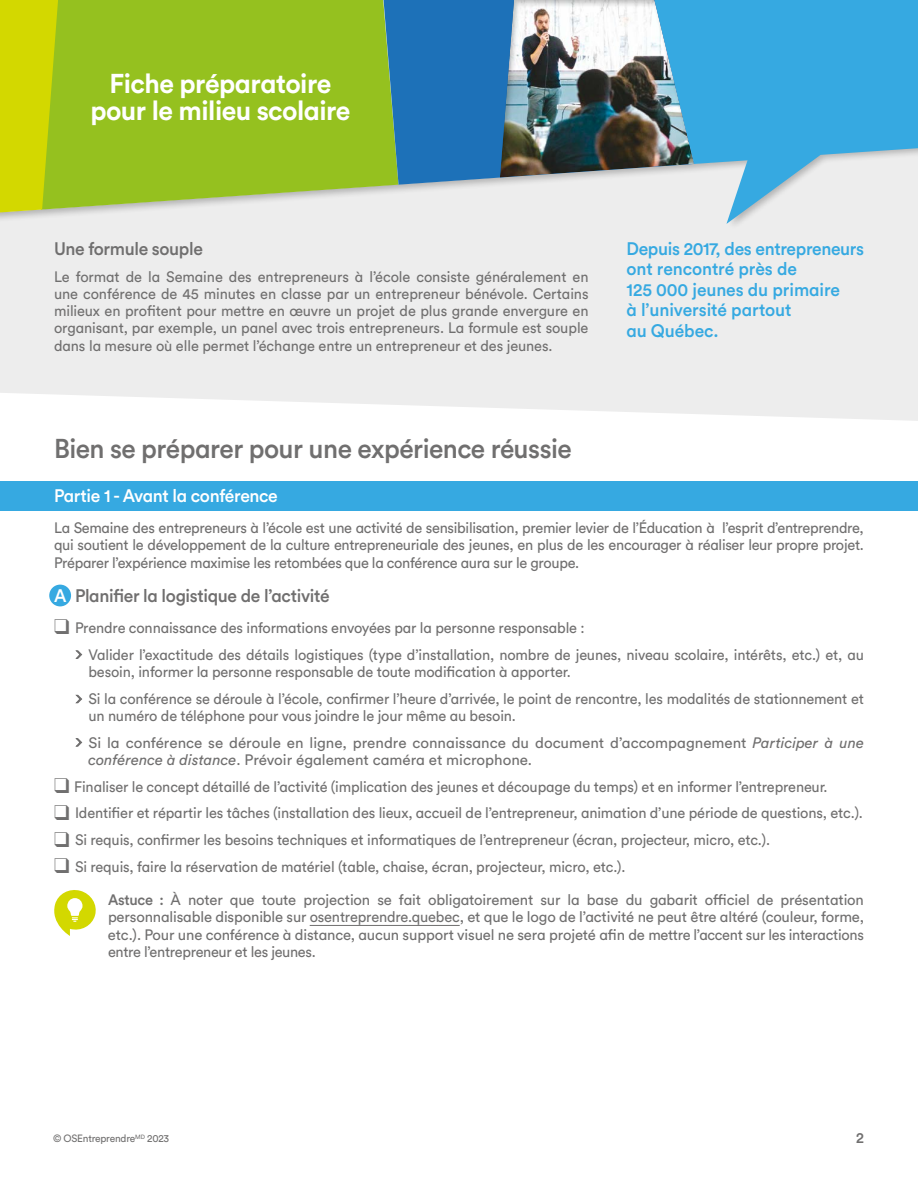
<style>
.page{position:relative;width:918px;height:1188px;background:#fff}
.page>*{position:absolute;margin:0;border:0;box-sizing:border-box;transform-origin:0 0}
.t1{font:500 27px "Circular CM";letter-spacing:-.02em;color:#706f6f}
.t2{font:700 27px/27px "Circular CM";letter-spacing:-.02em;color:#fff;text-align:center}
.t3{font:500 18px/20.5px "Circular CM";letter-spacing:-.01em;color:#36a9e1}
.t4{font:500 18px "Circular CM";letter-spacing:-.02em;color:#706f6f}
.t5{font:500 18px "Circular CM";letter-spacing:-.02em;color:#fff}
.t6{font:15px/17.2px "Circular CM";letter-spacing:-.01em;color:#706f6f;text-align:justify}
.t7{font:500 15px "Circular CM";color:#706f6f}
.t8{font:10.5px "Circular CM";letter-spacing:-.02em;color:#706f6f}
.s1{color:#fff}
.s2{font-style:italic}
.s3{font-weight:500}
</style>
<div class="page">
<div style="left:49px;top:585px;width:22px;height:21px;background:#36a9e1;border-radius:50%"></div>
<div style="left:0;top:481px;width:918px;height:29px;background:#36a9e1"></div>
<svg style="left:0;top:230px;width:918px;height:191px;background:#eee"></svg>
<div style="left:0;top:0;width:918px;height:230px;background:#ededed"></div>
<div style="left:58px;top:0;width:341px;height:210px;background:#95c11f"></div>
<svg style="left:384px;top:0;width:183px;height:185px;background:#2d7aae"></svg>
<svg style="left:707px;top:0;width:211px;height:224px;fill:#36a9e1"></svg>
<div style="left:486px;top:0;width:221px;height:179px;background:#000;opacity:.25"></div>
<svg style="left:0;top:0;width:58px;height:212px;background:#cad405"></svg>
<svg style="left:75px;top:650px;width:8px;height:9px"></svg>
<svg style="left:75px;top:695px;width:7px;height:9px"></svg>
<hr style="left:310px;top:925px;width:150px;height:1px;background:#706f6f">
<svg style="left:54px;top:890px;width:42px;height:46px"></svg>
<svg style="left:75px;top:738px;width:8px;height:9px"></svg>
<h1 class="t2" style="left:90px;top:69px;width:262px">Fiche préparatoire pour le milieu scolaire</h1>
<p class="t4" style="left:54px;top:237px;width:151px">Une formule souple</p>
<p class="t6" style="left:54px;top:268px;width:536px">Le format de la Semaine des entrepreneurs à l’école consiste généralement en une conférence de 45 minutes en classe par un entrepreneur bénévole. Certains milieux en profitent pour mettre en œuvre un projet de plus grande envergure en organisant, par exemple, un panel avec trois entrepreneurs. La formule est souple dans la mesure où elle permet l’échange entre un entrepreneur et des jeunes.</p>
<p class="t3" style="left:626px;top:238px;width:239px">Depuis 2017, des entrepreneurs ont rencontré près de<br>125 000 jeunes du primaire<br>à l’université partout<br>au Québec.</p>
<h1 class="t1" style="left:54px;top:431px;width:519px">Bien se préparer pour une expérience réussie</h1>
<p class="t5" style="left:54px;top:484px;width:225px">Partie 1 - Avant la conférence</p>
<p class="t6" style="left:54px;top:519px;width:811px">La Semaine des entrepreneurs à l’école est une activité de sensibilisation, premier levier de l’Éducation à l’esprit d’entreprendre, qui soutient le développement de la culture entrepreneuriale des jeunes, en plus de les encourager à réaliser leur propre projet.<br>Préparer l’expérience maximise les retombées que la conférence aura sur le groupe.</p>
<p class="t4" style="left:54px;top:584px;width:277px"><span class="s1">A</span> Planifier la logistique de l’activité</p>
<p class="t6" style="left:89px;top:614px;width:777px;line-height:26.7px;text-indent:-35px">❑ Prendre connaissance des informations envoyées par la personne responsable :<br>Valider l’exactitude des détails logistiques (type d’installation, nombre de jeunes, niveau scolaire, intérêts, etc.) et, au</p>
<p class="t6" style="left:88px;top:658px;width:777px;line-height:26.7px">besoin, informer la personne responsable de toute modification à apporter.<br>Si la conférence se déroule à l’école, confirmer l’heure d’arrivée, le point de rencontre, les modalités de stationnement et</p>
<p class="t6" style="left:88px;top:702px;width:777px;line-height:26.7px">un numéro de téléphone pour vous joindre le jour même au besoin.<br>Si la conférence se déroule en ligne, prendre connaissance du document d’accompagnement <span class="s2">Participer à une</span></p>
<p class="t6" style="left:88px;top:751px;width:445px"><span class="s2">conférence à distance</span>. Prévoir également caméra et microphone.</p>
<p class="t6" style="left:54px;top:778px;width:775px">❑ Finaliser le concept détaillé de l’activité (implication des jeunes et découpage du temps) et en informer l’entrepreneur.</p>
<p class="t6" style="left:54px;top:804px;width:810px">❑ Identifier et répartir les tâches (installation des lieux, accueil de l’entrepreneur, animation d’une période de questions, etc.).</p>
<p class="t6" style="left:54px;top:831px;width:718px">❑ Si requis, confirmer les besoins techniques et informatiques de l’entrepreneur (écran, projecteur, micro, etc.).</p>
<p class="t6" style="left:54px;top:858px;width:573px">❑ Si requis, faire la réservation de matériel (table, chaise, écran, projecteur, micro, etc.).</p>
<p class="t6" style="left:108px;top:891px;width:758px"><span class="s3">Astuce :</span> À noter que toute projection se fait obligatoirement sur la base du gabarit officiel de présentation personnalisable disponible sur osentreprendre.quebec, et que le logo de l’activité ne peut être altéré (couleur, forme, etc.). Pour une conférence à distance, aucun support visuel ne sera projeté afin de mettre l’accent sur les interactions entre l’entrepreneur et les jeunes.</p>
<p class="t8" style="left:53px;top:1132px;width:118px">© OSEntreprendre<sup>MD</sup> 2023</p>
<p class="t7" style="left:856px;top:1129px;width:9px">2</p>
</div>
